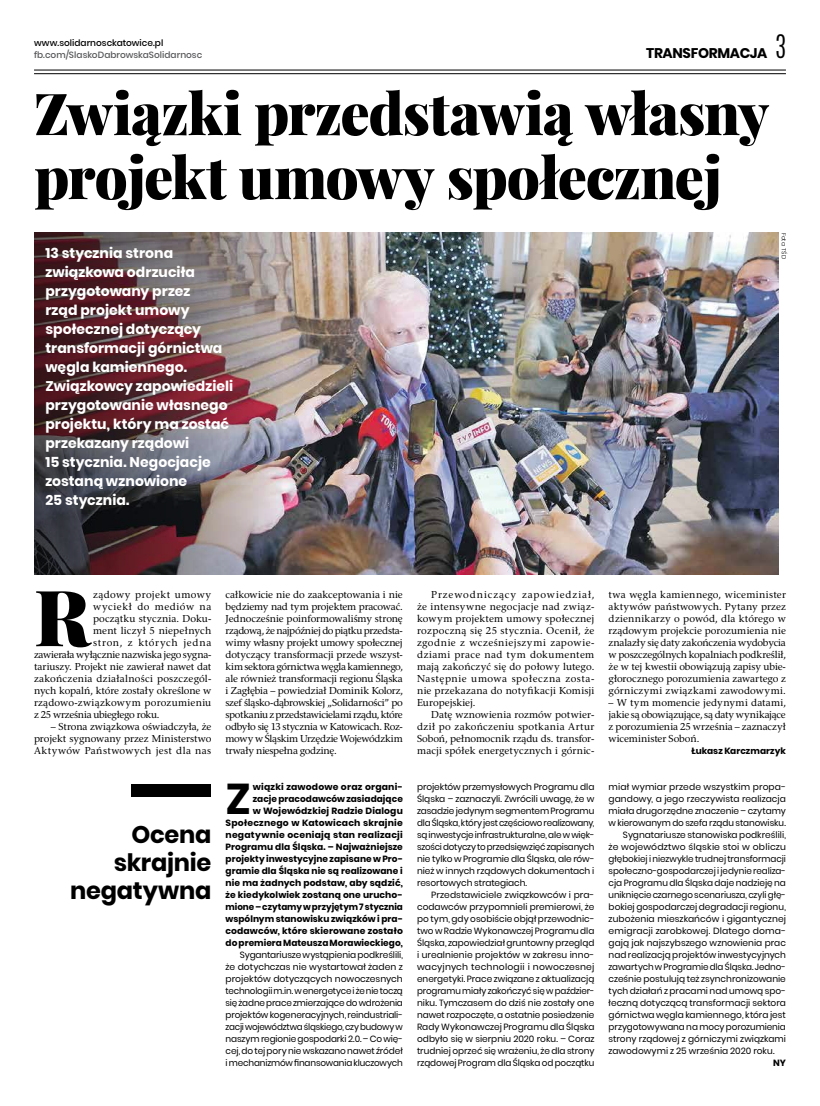
<style>
.page{position:relative;width:820px;height:1106px;background:#fff}
.page>*{position:absolute;margin:0;border:0;box-sizing:border-box;transform-origin:0 0}
.t1{font:900 77.7px "Playfair Display";color:#000}
.t2{font:900 58px/64px "Playfair Display";letter-spacing:-.02em;color:#000}
.t3{font:700 42.9px "Poppins";color:#000}
.t4{font:700 24px/28px "Poppins";letter-spacing:-.01em;color:#000;text-align:right}
.t5{font:700 14px/19px "Poppins";color:#fff}
.t6{font:700 14px "Poppins";letter-spacing:-.025em;color:#000}
.t7{font:10px/12px "Rashel EFN";letter-spacing:.005em;color:#000;text-align:justify}
.t8{font:10px "Rashel EFN";letter-spacing:.025em;color:#000}
.t9{font:10px "Rashel EFN";letter-spacing:-.025em;color:#000}
.t10{font:10px "Rashel EFN";letter-spacing:-.03em;color:#000}
.t11{font:10px "Rashel EFN";letter-spacing:.065em;color:#000}
.t12{font:10px "Rashel EFN";letter-spacing:.035em;color:#000}
.t13{font:10px "Rashel EFN";letter-spacing:.055em;color:#000}
.t14{font:9px/12px "Poppins";color:#000;text-align:justify}
.t15{font:700 9px/12px "Poppins";letter-spacing:.005em;color:#000;text-align:right}
.t16{font:500 9px "Poppins";color:#58595b}
.t17{font:500 9px "Poppins";color:#000}
.t18{font:300 6px "Poppins";letter-spacing:.005em;color:#000}
.s1{font-family:"Antonio";font-weight:300;font-size:27px}
</style>
<div class="page">
<hr style="left:34px;top:70px;width:751px;height:1px;background:#000">
<hr style="left:34px;top:73px;width:751px;height:1px;background:#000">
<img style="left:282px;top:232px;width:496px;height:342px">
<div style="left:131px;top:784px;width:80px;height:12px;background:#000"></div>
<img style="left:34px;top:232px;width:248px;height:342px">
<p class="t17" style="left:34px;top:38px;width:131px">www.solidarnosckatowice.pl</p>
<p class="t16" style="left:34px;top:50px;width:170px">fb.com/SlaskoDabrowskaSolidarnosc</p>
<h3 class="t6" style="left:646px;top:45px;width:141px">TRANSFORMACJA <span class="s1">3</span></h3>
<h2 class="t2" style="left:34px;top:81px;width:736px">Związki przedstawią własny projekt umowy społecznej</h2>
<p class="t5" style="left:45px;top:243px;width:189px">13 stycznia strona związkowa odrzuciła przygotowany przez<br>rząd projekt umowy społecznej dotyczący transformacji górnictwa węgla kamiennego.<br>Związkowcy zapowiedzieli przygotowanie własnego projektu, który ma zostać przekazany rządowi<br>15 stycznia. Negocjacje zostaną wznowione<br>25 stycznia.</p>
<p class="t18" style="left:787px;top:232px;width:28px;rotate:90deg">Foto: TŚD</p>
<h1 class="t1" style="left:34px;top:567px;width:58px">R</h1>
<p class="t12" style="left:93px;top:588px;width:120px">ządowy projekt umowy</p>
<p class="t13" style="left:93px;top:600px;width:120px">wyciekł do mediów na</p>
<p class="t7" style="left:93px;top:612px;width:120px">początku stycznia. Doku-</p>
<p class="t7" style="left:93px;top:624px;width:120px">ment liczył 5 niepełnych</p>
<p class="t11" style="left:93px;top:636px;width:120px">stron, z których jedna</p>
<p class="t9" style="left:34px;top:648px;width:179px">zawierała wyłącznie nazwiska jego sygna-</p>
<p class="t7" style="left:34px;top:660px;width:179px">tariuszy. Projekt nie zawierał nawet dat</p>
<p class="t8" style="left:34px;top:672px;width:179px">zakończenia działalności poszczegól-</p>
<p class="t7" style="left:34px;top:684px;width:179px">nych kopalń, które zostały określone w</p>
<p class="t8" style="left:34px;top:696px;width:179px">rządowo-związkowym porozumieniu</p>
<p class="t10" style="left:34px;top:708px;width:127px">z 25 września ubiegłego roku.</p>
<p class="t7" style="left:34px;top:720px;width:179px;text-indent:17px">– Strona związkowa oświadczyła, że projekt sygnowany przez Ministerstwo Aktywów Państwowych jest dla nas</p>
<h3 class="t4" style="left:70px;top:821px;width:143px">Ocena skrajnie negatywna</h3>
<p class="t7" style="left:225px;top:588px;width:179px">całkowicie nie do zaakceptowania i nie będziemy nad tym projektem pracować.<br>Jednocześnie poinformowaliśmy stronę rządową, że najpóźniej do piątku przedsta&shy;wimy własny projekt umowy społecznej dotyczący transformacji przede wszyst&shy;kim sektora górnictwa węgla kamiennego, ale również transformacji regionu Śląska i Zagłębia – powiedział Dominik Kolorz, szef śląsko-dąbrowskiej „Solidarności” po spotkaniu z przedstawicielami rządu, które odbyło się 13 stycznia w Katowicach. Roz&shy;mowy w Śląskim Urzędzie Wojewódzkim trwały niespełna godzinę.</p>
<p class="t7" style="left:417px;top:588px;width:179px;text-indent:14px">Przewodniczący zapowiedział, że intensywne negocjacje nad związ&shy;kowym projektem umowy społecznej rozpoczną się 25 stycznia. Ocenił, że zgodnie z wcześniejszymi zapowie&shy;dziami prace nad tym dokumentem mają zakończyć się do połowy lutego.<br>Następnie umowa społeczna zosta&shy;nie przekazana do notyfikacji Komisji Europejskiej.</p>
<p class="t7" style="left:417px;top:708px;width:179px;text-indent:14px">Datę wznowienia rozmów potwier&shy;dził po zakończeniu spotkania Artur Soboń, pełnomocnik rządu ds. transfor&shy;macji spółek energetycznych i górnic-</p>
<p class="t15" style="left:225px;top:781px;width:179px">wiązki zawodowe oraz organi-<br>zacje pracodawców zasiadające<br>w Wojewódzkiej Radzie Dialogu Społecznego w Katowicach skrajnie negatywnie oceniają stan realizacji Programu dla Śląska. – Najważniejsze projekty inwestycyjne zapisane w Pro&shy;gramie dla Śląska nie są realizowane i nie ma żadnych podstaw, aby sądzić, że kiedykolwiek zostaną one urucho&shy;mione – czytamy w przyjętym 7 stycznia wspólnym stanowisku związków i pra&shy;codawców, które skierowane zostało do premiera Mateusza Morawieckiego,</p>
<p class="t14" style="left:225px;top:949px;width:179px;text-indent:14px">Sygantariusze wystąpienia podkreślili, że dotychczas nie wystartował żaden z projektów dotyczących nowoczesnych technologii m.in. w energetyce i że nie toczą się żadne prace zmierzające do wdrożenia projektów kogeneracyjnych, reindustriali&shy;zacji województwa śląskiego, czy budowy w naszym regionie gospodarki 2.0. – Co wię&shy;cej, do tej pory nie wskazano nawet źródeł i mechanizmów finansowania kluczowych</p>
<h3 class="t3" style="left:225px;top:774px;width:27px">Z</h3>
<p class="t14" style="left:417px;top:781px;width:179px">projektów przemysłowych Programu dla Śląska – zaznaczyli. Zwrócili uwagę, że w zasadzie jedynym segmentem Programu dla Śląska, który jest częściowo realizowany, są inwestycje infrastrukturalne, ale w więk&shy;szości dotyczy to przedsięwzięć zapisanych nie tylko w Programie dla Śląska, ale rów&shy;nież w innych rządowych dokumentach i resortowych strategiach.</p>
<p class="t14" style="left:417px;top:889px;width:179px;text-indent:14px">Przedstawiciele związkowców i pra&shy;codawców przypomnieli premierowi, że po tym, gdy osobiście objął przewodnic&shy;two w Radzie Wykonawczej Programu dla Śląska, zapowiedział gruntowny przegląd i urealnienie projektów w zakresu inno&shy;wacyjnych technologii i nowoczesnej energetyki. Prace związane z aktualizacją programu miały zakończyć się w paździer&shy;niku. Tymczasem do dziś nie zostały one nawet rozpoczęte, a ostatnie posiedzenie Rady Wykonawczej Programu dla Śląska odbyło się w sierpniu 2020 roku. – Coraz trudniej oprzeć się wrażeniu, że dla strony rządowej Program dla Śląska od początku</p>
<p class="t7" style="left:608px;top:588px;width:179px">twa węgla kamiennego, wiceminister aktywów państwowych. Pytany przez dziennikarzy o powód, dla którego w rządowym projekcie porozumienia nie znalazły się daty zakończenia wydobycia w poszczególnych kopalniach podkreślił, że w tej kwestii obowiązują zapisy ubie&shy;głorocznego porozumienia zawartego z górniczymi związkami zawodowymi.</p>
<p class="t7" style="left:608px;top:696px;width:179px">– W tym momencie jedynymi datami, jakie są obowiązujące, są daty wynikające z porozumienia 25 września – zaznaczył wiceminister Soboń.</p>
<p class="t15" style="left:691px;top:745px;width:96px">Łukasz Karczmarzyk</p>
<p class="t14" style="left:608px;top:781px;width:179px">miał wymiar przede wszystkim propa-</p>
<p class="t14" style="left:608px;top:793px;width:179px">gandowy, a jego rzeczywista realizacja</p>
<p class="t14" style="left:608px;top:805px;width:179px">miała drugorzędne znaczenie – czytamy</p>
<p class="t14" style="left:608px;top:817px;width:179px">w kierowanym do szefa rządu stanowisku.</p>
<p class="t14" style="left:622px;top:829px;width:165px">Sygnatariusze stanowiska podkreślili,</p>
<p class="t14" style="left:608px;top:841px;width:179px">że województwo śląskie stoi w obliczu</p>
<p class="t14" style="left:608px;top:853px;width:179px">głębokiej i niezwykle trudnej transformacji</p>
<p class="t14" style="left:608px;top:865px;width:179px">społeczno-gospodarczej i jedynie realiza-</p>
<p class="t14" style="left:608px;top:877px;width:179px">cja Programu dla Śląska daje nadzieję na</p>
<p class="t14" style="left:608px;top:889px;width:179px">uniknięcie czarnego scenariusza, czyli głę-</p>
<p class="t14" style="left:608px;top:901px;width:179px">bokiej gospodarczej degradacji regionu,</p>
<p class="t14" style="left:608px;top:913px;width:179px">zubożenia mieszkańców i gigantycznej</p>
<p class="t14" style="left:608px;top:925px;width:179px">emigracji zarobkowej. Dlatego doma-</p>
<p class="t14" style="left:608px;top:937px;width:179px">gają jak najszybszego wznowienia prac</p>
<p class="t14" style="left:608px;top:949px;width:179px">nad realizacją projektów inwestycyjnych</p>
<p class="t14" style="left:608px;top:961px;width:179px">zawartych w Programie dla Śląska. Jedno-</p>
<p class="t14" style="left:608px;top:973px;width:179px">cześnie postulują też zsynchronizowanie</p>
<p class="t14" style="left:608px;top:985px;width:179px">tych działań z pracami nad umową spo-</p>
<p class="t14" style="left:608px;top:997px;width:179px">łeczną dotyczącą transformacji sektora</p>
<p class="t14" style="left:608px;top:1009px;width:179px">górnictwa węgla kamiennego, która jest</p>
<p class="t14" style="left:608px;top:1021px;width:179px">przygotowywana na mocy porozumienia</p>
<p class="t14" style="left:608px;top:1033px;width:179px">strony rządowej z górniczymi związkami</p>
<p class="t14" style="left:608px;top:1045px;width:167px">zawodowymi z 25 września 2020 roku.</p>
<p class="t15" style="left:772px;top:1057px;width:14px">NY</p>
</div>
